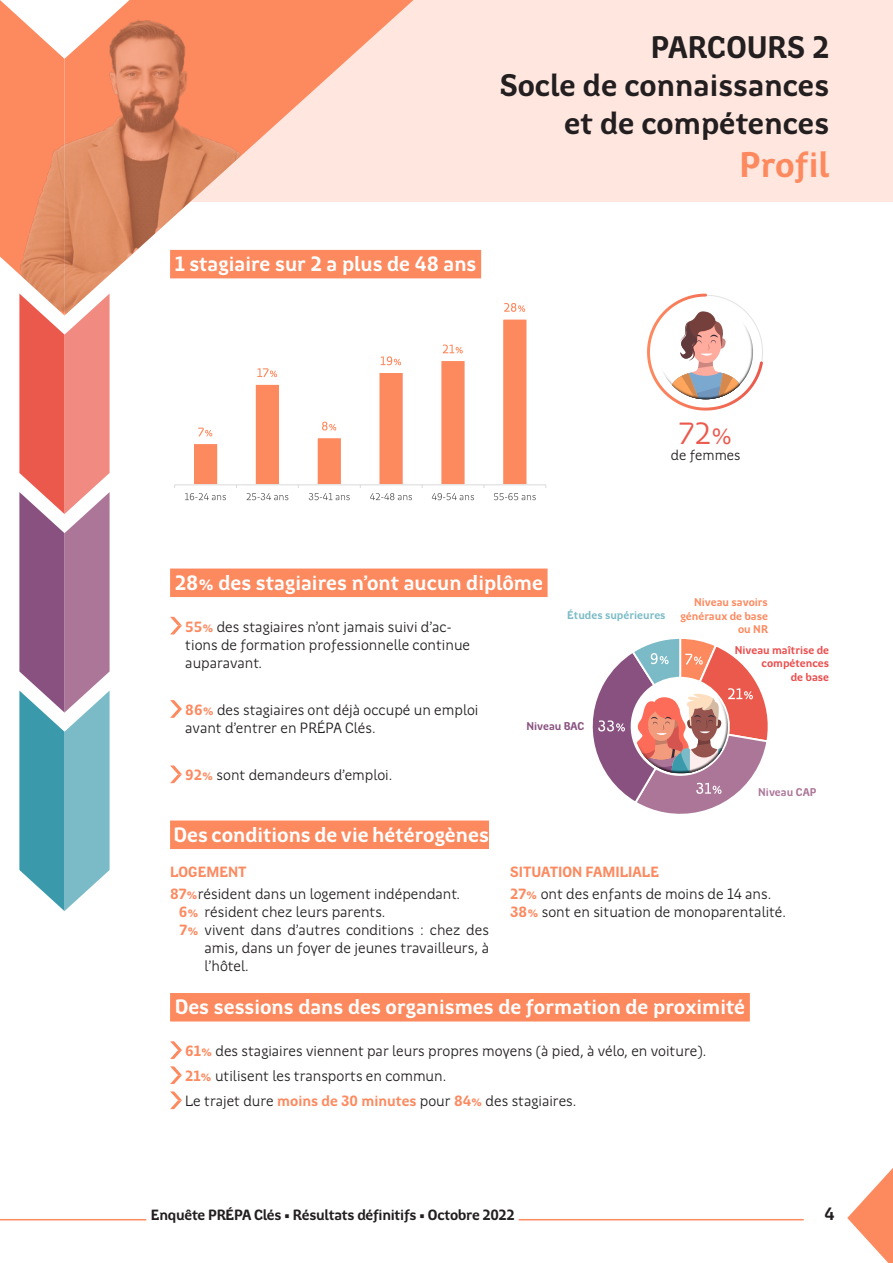
<style>
.page{position:relative;width:893px;height:1263px;background:#fff}
.page>*{position:absolute;margin:0;border:0;box-sizing:border-box;transform-origin:0 0}
.t1{font:700 36px "Region Bretagne New";color:#fd895f}
.t2{font:700 31.5px/37.8px "Region Bretagne New";color:#231f20;text-align:right}
.t3{font:31.05px "Region Bretagne New";color:#eb594d}
.t4{font:700 21px "Region Bretagne New";color:#fff}
.t5{font:700 18px "Region Bretagne New";color:#231f20}
.t6{font:15px/18px "Region Bretagne New";color:#231f20}
.t7{font:700 15px "Region Bretagne New";letter-spacing:-.02em;color:#231f20}
.t8{font:14.4px "Region Bretagne New";color:#231f20}
.t9{font:700 11.4px/13.6px "Region Bretagne New";color:#eb4d4d;text-align:right}
.t10{font:700 11.4px/13.6px "Region Bretagne New";color:#fd895f;text-align:right}
.t11{font:700 11.4px "Region Bretagne New";color:#7bbbc7}
.t12{font:700 11.4px "Region Bretagne New";color:#ac7698}
.t13{font:700 11.4px "Region Bretagne New";color:#885180}
.s1{font-weight:700;color:#fd895f}
</style>
<div class="page">
<div style="left:139px;top:0;width:754px;height:201px;background:#ffe7df"></div>
<svg style="left:19px;top:315px;width:91px;height:596px"></svg>
<svg style="left:847px;top:1168px;width:46px;height:95px"></svg>
<hr style="left:519px;top:1219px;width:285px;height:1px;background:#fd895f">
<hr style="left:0;top:1219px;width:146px;height:1px;background:#fd895f">
<div style="left:170px;top:250px;width:311px;height:28px;background:#fd895f"></div>
<div style="left:170px;top:568px;width:378px;height:29px;background:#fd895f"></div>
<div style="left:170px;top:820px;width:319px;height:29px;background:#fd895f"></div>
<svg style="left:170px;top:617px;width:12px;height:17px"></svg>
<svg style="left:170px;top:700px;width:12px;height:18px"></svg>
<svg style="left:170px;top:765px;width:12px;height:18px"></svg>
<div style="left:170px;top:993px;width:580px;height:28px;background:#fd895f"></div>
<svg style="left:170px;top:1041px;width:12px;height:18px"></svg>
<svg style="left:170px;top:1066px;width:12px;height:18px"></svg>
<svg style="left:170px;top:1091px;width:12px;height:18px"></svg>
<svg style="left:194px;top:319px;width:333px;height:165px"></svg>
<hr style="left:175px;top:484px;width:371px;height:1px;background:#d9d9d9">
<svg style="left:198px;top:428px;width:14px;height:8px"></svg>
<svg style="left:257px;top:368px;width:20px;height:9px"></svg>
<svg style="left:322px;top:422px;width:14px;height:8px"></svg>
<svg style="left:381px;top:356px;width:20px;height:9px"></svg>
<svg style="left:443px;top:344px;width:20px;height:9px"></svg>
<svg style="left:504px;top:303px;width:21px;height:9px"></svg>
<svg style="left:185px;top:485px;width:351px;height:15px"></svg>
<svg style="left:592px;top:638px;width:176px;height:176px"></svg>
<svg style="left:632px;top:677px;width:93px;height:71px"></svg>
<img style="left:635px;top:694px;width:94px;height:80px">
<img style="left:0;top:0;width:414px;height:315px">
<svg style="left:647px;top:293px;width:116px;height:118px"></svg>
<h2 class="t2" style="left:500px;top:29px;width:331px">PARCOURS 2<br>Socle de connaissances et de compétences</h2>
<h1 class="t1" style="left:739px;top:146px;width:91px">Profil</h1>
<h3 class="t4" style="left:175px;top:253px;width:303px">1 stagiaire sur 2 a plus de 48 ans</h3>
<h3 class="t3" style="left:679px;top:418px;width:55px">72%</h3>
<p class="t8" style="left:671px;top:448px;width:71px">de femmes</p>
<h3 class="t4" style="left:175px;top:572px;width:370px">28% des stagiaires n’ont aucun diplôme</h3>
<p class="t6" style="left:185px;top:618px;width:286px"><span class="s1">55%</span> des stagiaires n’ont jamais suivi d’ac&shy;tions de formation professionnelle continue auparavant.</p>
<p class="t6" style="left:185px;top:701px;width:295px"><span class="s1">86%</span> des stagiaires ont déjà occupé un emploi avant d’entrer en PRÉPA Clés.</p>
<p class="t6" style="left:185px;top:766px;width:209px"><span class="s1">92%</span> sont demandeurs d’emploi.</p>
<p class="t11" style="left:567px;top:610px;width:100px">Études supérieures</p>
<p class="t13" style="left:526px;top:720px;width:60px">Niveau BAC</p>
<p class="t10" style="left:680px;top:595px;width:89px">Niveau savoirs généraux de base ou NR</p>
<p class="t9" style="left:735px;top:643px;width:96px">Niveau maîtrise de compétences<br>de base</p>
<p class="t12" style="left:758px;top:786px;width:60px">Niveau CAP</p>
<h3 class="t4" style="left:174px;top:823px;width:317px">Des conditions de vie hétérogènes</h3>
<p class="t6" style="left:170px;top:860px;width:291px;line-height:22.2px"><span class="s1">LOGEMENT<br>87%</span> résident dans un logement indépendant.</p>
<p class="t6" style="left:179px;top:903px;width:208px"><span class="s1">6%</span> résident chez leurs parents.</p>
<p class="t6" style="left:180px;top:921px;width:311px"><span class="s1">7%</span> vivent dans d’autres conditions : chez des</p>
<p class="t6" style="left:205px;top:939px;width:286px">amis, dans un foyer de jeunes travailleurs, à</p>
<p class="t6" style="left:205px;top:957px;width:46px">l’hôtel.</p>
<p class="t6" style="left:510px;top:860px;width:263px;line-height:22.2px"><span class="s1">SITUATION FAMILIALE<br>27%</span> ont des enfants de moins de 14 ans.</p>
<p class="t6" style="left:510px;top:903px;width:277px"><span class="s1">38%</span> sont en situation de monoparentalité.</p>
<h3 class="t4" style="left:175px;top:996px;width:572px">Des sessions dans des organismes de formation de proximité</h3>
<p class="t6" style="left:185px;top:1039px;width:523px;line-height:25px"><span class="s1">61%</span> des stagiaires viennent par leurs propres moyens (à pied, à vélo, en voiture).<br><span class="s1">21%</span> utilisent les transports en commun.<br>Le trajet dure <span class="s1">moins de 30 minutes</span> pour <span class="s1">84%</span> des stagiaires.</p>
<p class="t7" style="left:151px;top:1207px;width:365px">Enquête PRÉPA Clés • Résultats définitifs • Octobre 2022</p>
<p class="t5" style="left:824px;top:1205px;width:12px">4</p>
</div>
